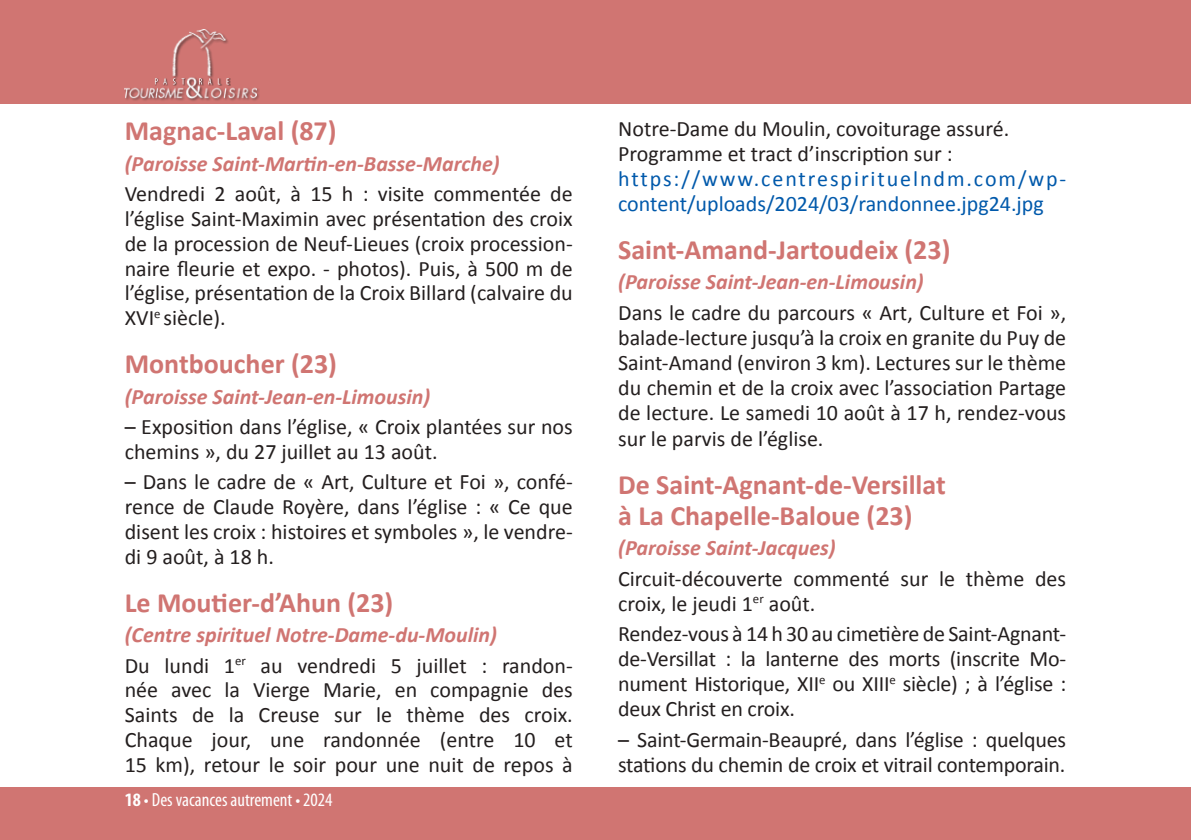
<style>
.page{position:relative;width:1191px;height:840px;background:#fff}
.page>*{position:absolute;margin:0;border:0;box-sizing:border-box;transform-origin:0 0}
.t1{font:700 28px/31px "Calibri";color:#d07572}
.t2{font:22px/24.8px "Calibri";color:#241f1f;text-align:justify}
.t3{font:italic 700 22px/30.4px "Calibri";color:#d07572}
.t4{font:22px/25px "Calibri";color:#0059ab}
.t5{font:condensed 19px "Myriad Pro";color:#fff}
.s1{font-weight:400;font-style:normal;color:#241f1f}
.s2{font-weight:700}
</style>
<div class="page">
<div style="left:0;top:786px;width:1191px;height:53px;background:#d07572"></div>
<div style="left:0;top:0;width:1191px;height:104px;background:#d07572"></div>
<div style="left:124px;top:29px;width:136px;height:73px;background:#241f1f;opacity:.75"></div>
<img style="left:125px;top:30px;width:131px;height:72px">
<div style="left:155px;top:78px;width:76px;height:8px;background:#241f1f;opacity:.75"></div>
<svg style="left:155px;top:78px;width:74px;height:6px"></svg>
<p class="t1" style="left:125px;top:114px;width:213px">Magnac-Laval (87)</p>
<p class="t3" style="left:125px;top:147px;width:376px">(Paroisse Saint-Martin-en-Basse-Marche)</p>
<p class="t2" style="left:125px;top:180px;width:449px">Vendredi 2 août, à 15 h : visite commentée de l’église Saint-Maximin avec présentation des croix de la procession de Neuf-Lieues (croix procession&shy;naire fleurie et expo. - photos). Puis, à 500 m de l’église, présentation de la Croix Billard (calvaire du XVI<sup>e</sup> siècle).</p>
<p class="t1" style="left:125px;top:347px;width:214px">Montboucher (23)</p>
<p class="t3" style="left:125px;top:380px;width:307px">(Paroisse Saint-Jean-en-Limousin)</p>
<p class="t2" style="left:125px;top:413px;width:449px">– Exposition dans l’église, « Croix plantées sur nos chemins », du 27 juillet au 13 août.</p>
<p class="t2" style="left:125px;top:468px;width:449px">– Dans le cadre de « Art, Culture et Foi », confé&shy;rence de Claude Royère, dans l’église : « Ce que disent les croix : histoires et symboles », le vendre&shy;di 9 août, à 18 h.</p>
<p class="t1" style="left:125px;top:585px;width:270px">Le Moutier-d’Ahun (23)</p>
<p class="t3" style="left:125px;top:618px;width:449px">(Centre spirituel Notre-Dame-du-Moulin)<br><span class="s1">Du lundi 1</span><sup>er</sup> <span class="s1">au vendredi 5 juillet : randon-</span></p>
<p class="t2" style="left:125px;top:676px;width:449px">née avec la Vierge Marie, en compagnie des Saints de la Creuse sur le thème des croix.<br>Chaque jour, une randonnée (entre 10 et 15 km), retour le soir pour une nuit de repos à</p>
<p class="t5" style="left:125px;top:787px;width:209px"><span class="s2">18</span> • Des vacances autrement • 2024</p>
<p class="t2" style="left:618px;top:115px;width:392px">Notre-Dame du Moulin, covoiturage assuré.<br>Programme et tract d’inscription sur :</p>
<p class="t4" style="left:618px;top:165px;width:449px">https://www.centrespirituelndm.com/wp&shy;content/uploads/2024/03/randonnee.jpg24.jpg</p>
<p class="t1" style="left:618px;top:232px;width:334px">Saint-Amand-Jartoudeix (23)</p>
<p class="t3" style="left:618px;top:265px;width:307px">(Paroisse Saint-Jean-en-Limousin)</p>
<p class="t2" style="left:618px;top:299px;width:449px">Dans le cadre du parcours « Art, Culture et Foi », balade-lecture jusqu’à la croix en granite du Puy de Saint-Amand (environ 3 km). Lectures sur le thème du chemin et de la croix avec l’association Partage de lecture. Le samedi 10 août à 17 h, rendez-vous sur le parvis de l’église.</p>
<p class="t1" style="left:618px;top:467px;width:329px">De Saint-Agnant-de-Versillat à La Chapelle-Baloue (23)</p>
<p class="t3" style="left:618px;top:531px;width:219px">(Paroisse Saint-Jacques)</p>
<p class="t2" style="left:618px;top:564px;width:449px">Circuit-découverte commenté sur le thème des croix, le jeudi 1<sup>er</sup> août.</p>
<p class="t2" style="left:618px;top:620px;width:449px">Rendez-vous à 14 h 30 au cimetière de Saint-Agnant&shy;de-Versillat : la lanterne des morts (inscrite Mo&shy;nument Historique, XII<sup>e</sup> ou XIII<sup>e</sup> siècle) ; à l’église : deux Christ en croix.</p>
<p class="t2" style="left:618px;top:725px;width:449px">– Saint-Germain-Beaupré, dans l’église : quelques stations du chemin de croix et vitrail contemporain.</p>
</div>
